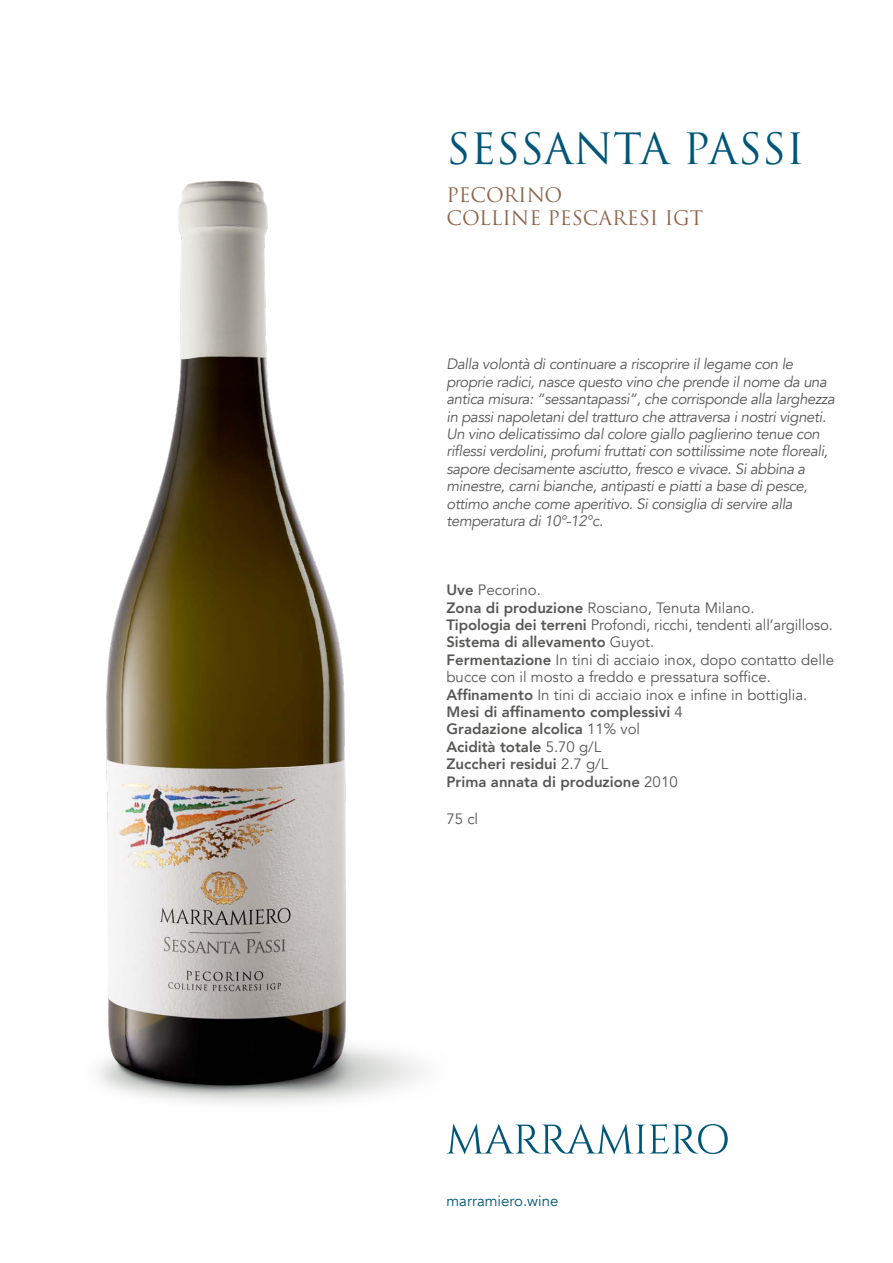
<style>
.page{position:relative;width:893px;height:1263px;background:#fff}
.page>*{position:absolute;margin:0;border:0;box-sizing:border-box;transform-origin:0 0}
.t1{font:42px "Trajan Pro";color:#005678}
.t2{font:19.5px/23.4px "Trajan Pro";color:#8d644b}
.t3{font:italic 15px/17.4px "Avenir";letter-spacing:-.025em;color:#575756}
.t4{font:15px/17.4px "Avenir";color:#575756}
.t5{font:15px "Avenir";color:#005678}
.s1{font-weight:800}
</style>
<div class="page">
<img style="left:98px;top:181px;width:326px;height:923px">
<svg style="left:446px;top:1124px;width:282px;height:30px"></svg>
<h1 class="t1" style="left:446px;top:122px;width:360px">SESSANTA PASSI</h1>
<h2 class="t2" style="left:446px;top:183px;width:258px">PECORINO<br>COLLINE PESCARESI IGT</h2>
<p class="t3" style="left:446px;top:356px;width:390px">Dalla volontà di continuare a riscoprire il legame con le proprie radici, nasce questo vino che prende il nome da una antica misura: “sessantapassi”, che corrisponde alla larghezza in passi napoletani del tratturo che attraversa i nostri vigneti.<br>Un vino delicatissimo dal colore giallo paglierino tenue con riflessi verdolini, profumi fruttati con sottilissime note floreali, sapore decisamente asciutto, fresco e vivace. Si abbina a minestre, carni bianche, antipasti e piatti a base di pesce, ottimo anche come aperitivo. Si consiglia di servire alla temperatura di 10°-12°c.</p>
<p class="t4" style="left:446px;top:582px;width:389px"><span class="s1">Uve</span> Pecorino.<br><span class="s1">Zona di produzione</span> Rosciano, Tenuta Milano.<br><span class="s1">Tipologia dei terreni</span> Profondi, ricchi, tendenti all’argilloso.<br><span class="s1">Sistema di allevamento</span> Guyot.<br><span class="s1">Fermentazione</span> In tini di acciaio inox, dopo contatto delle bucce con il mosto a freddo e pressatura soffice.<br><span class="s1">Affinamento</span> In tini di acciaio inox e infine in bottiglia.<br><span class="s1">Mesi di affinamento complessivi</span> 4<br><span class="s1">Gradazione alcolica</span> 11% vol<br><span class="s1">Acidità totale</span> 5.70 g/L<br><span class="s1">Zuccheri residui</span> 2.7 g/L<br><span class="s1">Prima annata di produzione</span> 2010</p>
<p class="t4" style="left:446px;top:810px;width:33px">75 cl</p>
<p class="t5" style="left:446px;top:1191px;width:113px">marramiero.wine</p>
</div>
